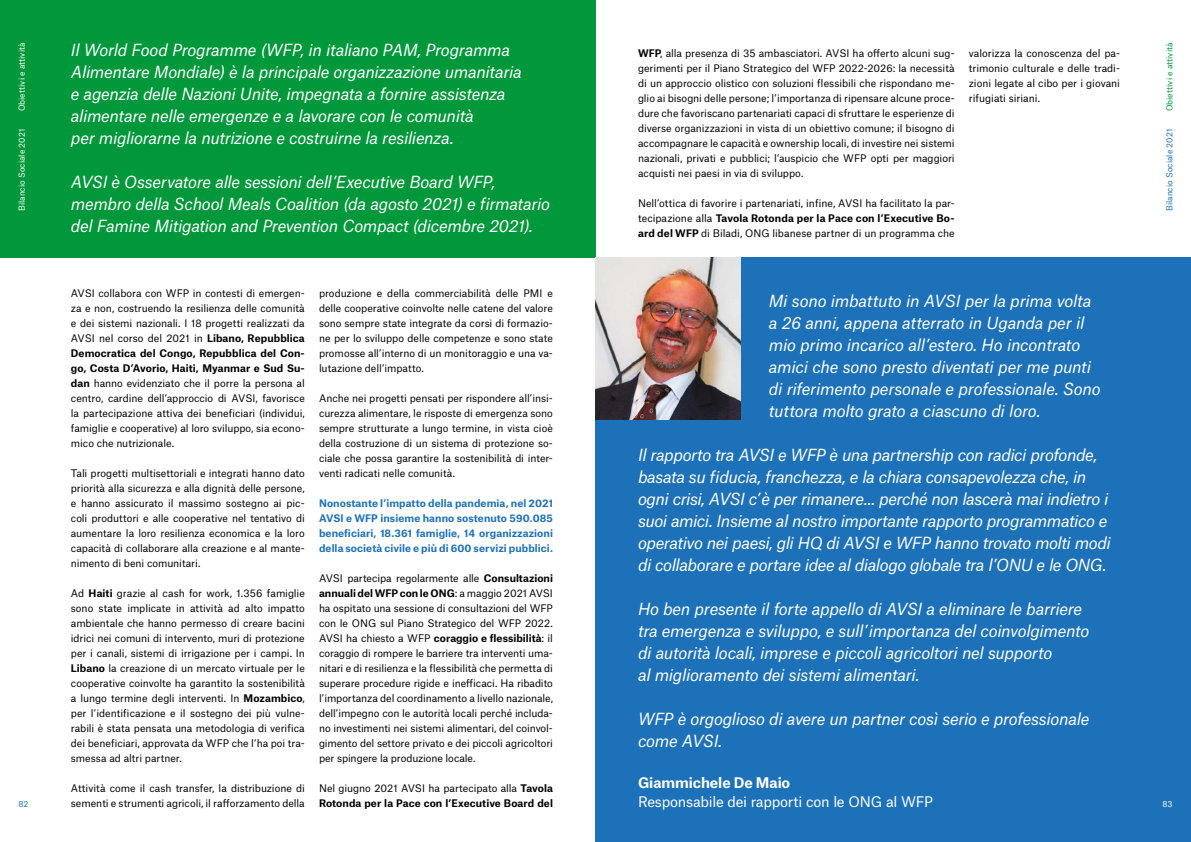
<style>
.page{position:relative;width:1191px;height:842px;background:#fff}
.page>*{position:absolute;margin:0;border:0;box-sizing:border-box;transform-origin:0 0}
.t1{font:italic 16px/22px "Atlas Grotesk";letter-spacing:-.02em;color:#fff}
.t2{font:14px "Atlas Grotesk";letter-spacing:-.015em;color:#fff}
.t3{font:700 14px "Atlas Grotesk";letter-spacing:-.005em;color:#fff}
.t4{font:10px/15px "Atlas Grotesk";letter-spacing:-.005em;color:#000;text-align:justify}
.t5{font:700 10px/15px "Atlas Grotesk";letter-spacing:.005em;color:#1d71b8;text-align:justify}
.t6{font:700 10px/15px "Atlas Grotesk";letter-spacing:.005em;color:#000}
.t7{font:8px "Atlas Grotesk";letter-spacing:.005em;color:#fff}
.t8{font:8px "Atlas Grotesk";letter-spacing:.005em;color:#1d71b8}
.t9{font:8px "Atlas Grotesk";letter-spacing:.01em;color:#00983a}
.s1{font-weight:700}
.s2{font-weight:400}
</style>
<div class="page">
<div style="left:0;top:0;width:595px;height:258px;background:#00983a"></div>
<div style="left:595px;top:258px;width:596px;height:584px;background:#1d71b8"></div>
<img style="left:595px;top:258px;width:145px;height:161px">
<p class="t7" style="left:15px;top:111px;width:70px;rotate:-90deg">Obiettivi e attività</p>
<p class="t7" style="left:15px;top:211px;width:84px;rotate:-90deg">Bilancio Sociale 2021</p>
<p class="t1" style="left:71px;top:37px;width:452px">Il World Food Programme (WFP, in italiano PAM, Programma Alimentare Mondiale) è la principale organizzazione umanitaria e agenzia delle Nazioni Unite, impegnata a fornire assistenza alimentare nelle emergenze e a lavorare con le comunità<br>per migliorarne la nutrizione e costruirne la resilienza.</p>
<h1 class="t1" style="left:71px;top:169px;width:480px">AVSI è Osservatore alle sessioni dell’Executive Board WFP, membro della School Meals Coalition (da agosto 2021) e firmatario del Famine Mitigation and Prevention Compact (dicembre 2021).</h1>
<p class="t4" style="left:638px;top:44px;width:318px"><span class="s1">WFP</span>, alla presenza di 35 ambasciatori. AVSI ha offerto alcuni sug&shy;gerimenti per il Piano Strategico del WFP 2022-2026: la necessità di un approccio olistico con soluzioni flessibili che rispondano me&shy;glio ai bisogni delle persone; l’importanza di ripensare alcune proce&shy;dure che favoriscano partenariati capaci di sfruttare le esperienze di diverse organizzazioni in vista di un obiettivo comune; il bisogno di accompagnare le capacità e ownership locali, di investire nei sistemi nazionali, privati e pubblici; l’auspicio che WFP opti per maggiori acquisti nei paesi in via di sviluppo.</p>
<p class="t4" style="left:638px;top:194px;width:318px">Nell’ottica di favorire i partenariati, infine, AVSI ha facilitato la par&shy;tecipazione alla <span class="s1">Tavola Rotonda per la Pace con l’Executive Bo&shy;ard del WFP</span> di Biladi, ONG libanese partner di un programma che</p>
<p class="t4" style="left:969px;top:44px;width:153px">valorizza la conoscenza del pa&shy;trimonio culturale e delle tradi&shy;zioni legate al cibo per i giovani rifugiati siriani.</p>
<p class="t9" style="left:1163px;top:111px;width:70px;rotate:-90deg">Obiettivi e attività</p>
<p class="t8" style="left:1163px;top:211px;width:84px;rotate:-90deg">Bilancio Sociale 2021</p>
<p class="t8" style="left:18px;top:797px;width:11px">82</p>
<p class="t4" style="left:71px;top:284px;width:235px">AVSI collabora con WFP in contesti di emergen&shy;za e non, costruendo la resilienza delle comunità e dei sistemi nazionali. I 18 progetti realizzati da AVSI nel corso del 2021 in <span class="s1">Libano, Repubblica Democratica del Congo, Repubblica del Con&shy;go, Costa D’Avorio, Haiti, Myanmar e Sud Su&shy;dan</span> hanno evidenziato che il porre la persona al centro, cardine dell’approccio di AVSI, favorisce la partecipazione attiva dei beneficiari (individui, famiglie e cooperative) al loro sviluppo, sia econo&shy;mico che nutrizionale.</p>
<p class="t4" style="left:71px;top:464px;width:235px">Tali progetti multisettoriali e integrati hanno dato priorità alla sicurezza e alla dignità delle persone, e hanno assicurato il massimo sostegno ai pic&shy;coli produttori e alle cooperative nel tentativo di aumentare la loro resilienza economica e la loro capacità di collaborare alla creazione e al mante&shy;nimento di beni comunitari.</p>
<p class="t4" style="left:71px;top:584px;width:235px">Ad <span class="s1">Haiti</span> grazie al cash for work, 1.356 famiglie sono state implicate in attività ad alto impatto ambientale che hanno permesso di creare bacini idrici nei comuni di intervento, muri di protezione per i canali, sistemi di irrigazione per i campi. In <span class="s1">Libano</span> la creazione di un mercato virtuale per le cooperative coinvolte ha garantito la sostenibilità a lungo termine degli interventi. In <span class="s1">Mozambico</span>, per l’identificazione e il sostegno dei più vulne&shy;rabili è stata pensata una metodologia di verifica dei beneficiari, approvata da WFP che l’ha poi tra&shy;smessa ad altri partner.</p>
<p class="t4" style="left:71px;top:779px;width:235px">Attività come il cash transfer, la distribuzione di sementi e strumenti agricoli, il rafforzamento della</p>
<p class="t4" style="left:319px;top:284px;width:235px">produzione e della commerciabilità delle PMI e delle cooperative coinvolte nelle catene del valore sono sempre state integrate da corsi di formazio&shy;ne per lo sviluppo delle competenze e sono state promosse all’interno di un monitoraggio e una va&shy;lutazione dell’impatto.</p>
<p class="t4" style="left:319px;top:389px;width:235px">Anche nei progetti pensati per rispondere all’insi&shy;curezza alimentare, le risposte di emergenza sono sempre strutturate a lungo termine, in vista cioè della costruzione di un sistema di protezione so&shy;ciale che possa garantire la sostenibilità di inter&shy;venti radicati nelle comunità.</p>
<p class="t5" style="left:319px;top:494px;width:235px">Nonostante l’impatto della pandemia, nel 2021<br>AVSI e WFP insieme hanno sostenuto 590.085 beneficiari, 18.361 famiglie, 14 organizzazioni della società civile e più di 600 servizi pubblici.</p>
<p class="t4" style="left:319px;top:569px;width:235px">AVSI partecipa regolarmente alle <span class="s1">Consultazioni annuali del WFP con le ONG</span>: a maggio 2021 AVSI ha ospitato una sessione di consultazioni del WFP con le ONG sul Piano Strategico del WFP 2022.<br>AVSI ha chiesto a WFP <span class="s1">coraggio e flessibilità</span>: il coraggio di rompere le barriere tra interventi uma&shy;nitari e di resilienza e la flessibilità che permetta di superare procedure rigide e inefficaci. Ha ribadito l’importanza del coordinamento a livello nazionale, dell’impegno con le autorità locali perché includa&shy;no investimenti nei sistemi alimentari, del coinvol&shy;gimento del settore privato e dei piccoli agricoltori per spingere la produzione locale.</p>
<p class="t6" style="left:319px;top:779px;width:235px"><span class="s2">Nel giugno 2021 AVSI ha partecipato alla</span> Tavola<br>Rotonda per la Pace con l’Executive Board del</p>
<p class="t1" style="left:769px;top:288px;width:333px">Mi sono imbattuto in AVSI per la prima volta a 26 anni, appena atterrato in Uganda per il mio primo incarico all’estero. Ho incontrato amici che sono presto diventati per me punti di riferimento personale e professionale. Sono tuttora molto grato a ciascuno di loro.</p>
<p class="t1" style="left:638px;top:442px;width:474px">Il rapporto tra AVSI e WFP è una partnership con radici profonde, basata su fiducia, franchezza, e la chiara consapevolezza che, in ogni crisi, AVSI c’è per rimanere… perché non lascerà mai indietro i suoi amici. Insieme al nostro importante rapporto programmatico e operativo nei paesi, gli HQ di AVSI e WFP hanno trovato molti modi di collaborare e portare idee al dialogo globale tra l’ONU e le ONG.</p>
<h1 class="t1" style="left:638px;top:596px;width:453px">Ho ben presente il forte appello di AVSI a eliminare le barriere tra emergenza e sviluppo, e sull’importanza del coinvolgimento di autorità locali, imprese e piccoli agricoltori nel supporto<br>al miglioramento dei sistemi alimentari.</h1>
<h1 class="t1" style="left:638px;top:706px;width:453px">WFP è orgoglioso di avere un partner così serio e professionale come AVSI.</h1>
<h2 class="t3" style="left:638px;top:771px;width:154px">Giammichele De Maio</h2>
<h2 class="t2" style="left:638px;top:790px;width:297px">Responsabile dei rapporti con le ONG al WFP</h2>
<p class="t7" style="left:1162px;top:797px;width:11px">83</p>
</div>
